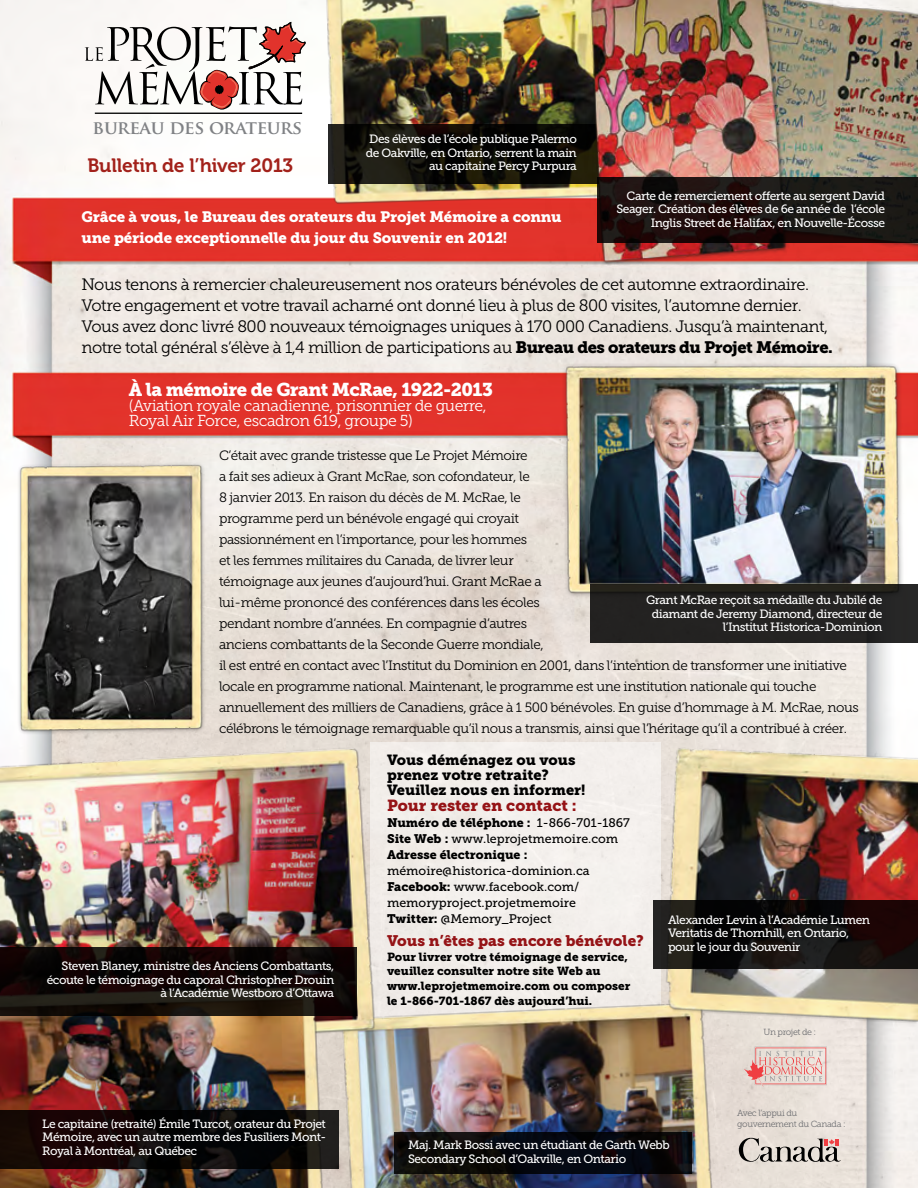
<style>
.page{position:relative;width:918px;height:1188px;background:#fff}
.page>*{position:absolute;margin:0;border:0;box-sizing:border-box;transform-origin:0 0}
.t1{font:19.2px "Museo 700";letter-spacing:-.01em;color:#a2211a}
.t2{font:18.45px "Museo Slab 900";letter-spacing:-.03em;color:#fff}
.t3{font:700 18.3px "Trajan Pro";letter-spacing:-.025em;color:#808285}
.t4{font:16.5px/21px "Museo Slab 300";letter-spacing:-.03em;color:#000}
.t5{font:15.9px/15px "Museo Slab 300";letter-spacing:-.03em;color:#fff}
.t6{font:15.9px "Museo Slab 900";color:#951316}
.t7{font:15.15px "Museo Slab 900";color:#951316}
.t8{font:15px/20.9px "Museo Slab 900";letter-spacing:-.01em;color:#fff}
.t9{font:14.7px/14.7px "Museo Slab 900";color:#000}
.t10{font:13.5px/21px "Museo Slab 300";letter-spacing:-.03em;color:#000}
.t11{font:12.45px/16px "Museo Slab 500";color:#000}
.t12{font:12.45px "Museo Slab 900";color:#000}
.t13{font:12px/13.5px "Museo Slab 500";letter-spacing:-.04em;color:#fff}
.t14{font:11.7px/14.7px "Museo Slab 900";color:#000}
.t15{font:8.85px/10.4px "Museo Slab 300";letter-spacing:-.04em;color:#6d6e71}
.s1{font-family:"Museo Slab 900"}
.s2{font-family:"Museo Slab 500"}
</style>
<div class="page">
<img style="left:0;top:0;width:918px;height:1188px">
<div style="left:370px;top:743px;width:291px;height:342px;background:#f3efeb"></div>
<img style="left:333px;top:992px;width:391px;height:196px">
<img style="left:323px;top:0;width:222px;height:233px">
<svg style="left:329px;top:124px;width:216px;height:60px;background:#110f09"></svg>
<svg style="left:739px;top:1133px;width:102px;height:33px;background:#beb4ae"></svg>
<svg style="left:744px;top:1047px;width:83px;height:39px;background:#e4c0bb"></svg>
<img style="left:3px;top:448px;width:213px;height:283px">
<img style="left:545px;top:0;width:373px;height:302px">
<svg style="left:597px;top:178px;width:321px;height:65px;background:#1b1210"></svg>
<img style="left:0;top:731px;width:389px;height:333px">
<img style="left:639px;top:720px;width:279px;height:314px">
<svg style="left:653px;top:900px;width:265px;height:69px;background:#140f0d"></svg>
<svg style="left:394px;top:1133px;width:298px;height:41px;background:#08090c"></svg>
<img style="left:0;top:1015px;width:333px;height:173px">
<svg style="left:0;top:947px;width:357px;height:68px;background:#120a08"></svg>
<svg style="left:0;top:1110px;width:339px;height:59px;background:#100808"></svg>
<svg style="left:85px;top:22px;width:221px;height:88px"></svg>
<hr style="left:95px;top:113px;width:207px;height:1px;background:#000">
<img style="left:555px;top:353px;width:353px;height:251px">
<div style="left:590px;top:584px;width:328px;height:59px;background:#242321"></div>
<p class="t3" style="left:93px;top:116px;width:211px">BUREAU DES ORATEURS</p>
<p class="t13" style="left:366px;top:132px;width:213px">Des élèves de l’école publique Palermo de Oakville, en Ontario, serrent la main</p>
<p class="t1" style="left:87px;top:155px;width:207px">Bulletin de l’hiver 2013</p>
<p class="t13" style="left:429px;top:159px;width:149px">au capitaine Percy Purpura</p>
<p class="t8" style="left:81px;top:207px;width:482px">Grâce à vous, le Bureau des orateurs du Projet Mémoire a connu une période exceptionnelle du jour du Souvenir en 2012!</p>
<p class="t13" style="left:616px;top:189px;width:270px;text-align:right">Carte de remerciement offerte au sergent David<br>Seager. Création des élèves de 6e année de l’école<br>Inglis Street de Halifax, en Nouvelle-Écosse</p>
<p class="t4" style="left:81px;top:274px;width:753px">Nous tenons à remercier chaleureusement nos orateurs bénévoles de cet automne extraordinaire.<br>Votre engagement et votre travail acharné ont donné lieu à plus de 800 visites, l’automne dernier.<br>Vous avez donc livré 800 nouveaux témoignages uniques à 170 000 Canadiens. Jusqu’à maintenant, notre total général s’élève à 1,4 million de participations au <span class="s1">Bureau des orateurs du Projet Mémoire.</span></p>
<p class="t2" style="left:129px;top:379px;width:366px">À la mémoire de Grant McRae, 1922‑2013</p>
<p class="t5" style="left:129px;top:398px;width:359px">(Aviation royale canadienne, prisonnier de guerre,<br>Royal Air Force, escadron 619, groupe 5)</p>
<p class="t10" style="left:219px;top:445px;width:641px">C’était avec grande tristesse que Le Projet Mémoire<br>a fait ses adieux à Grant McRae, son cofondateur, le<br>8 janvier 2013. En raison du décès de M. McRae, le<br>programme perd un bénévole engagé qui croyait<br>passionnément en l’importance, pour les hommes<br>et les femmes militaires du Canada, de livrer leur<br>témoignage aux jeunes d’aujourd’hui. Grant McRae a<br>lui‑ même prononcé des conférences dans les écoles<br>pendant nombre d’années. En compagnie d’autres<br>anciens combattants de la Seconde Guerre mondiale,<br>il est entré en contact avec l’Institut du Dominion en 2001, dans l’intention de transformer une initiative locale en programme national. Maintenant, le programme est une institution nationale qui touche annuellement des milliers de Canadiens, grâce à 1 500 bénévoles. En guise d’hommage à M. McRae, nous célébrons le témoignage remarquable qu’il nous a transmis, ainsi que l’héritage qu’il a contribué à créer.</p>
<p class="t13" style="left:646px;top:593px;width:238px;text-align:right">Grant McRae reçoit sa médaille du Jubilé de diamant de Jeremy Diamond, directeur de l’Institut Historica-Dominion</p>
<p class="t13" style="left:47px;top:959px;width:289px;text-align:right">Steven Blaney, ministre des Anciens Combattants, écoute le témoignage du caporal Christopher Drouin à l’Académie Westboro d’Ottawa</p>
<p class="t13" style="left:42px;top:1117px;width:286px;text-align:justify">Le capitaine (retraité) Émile Turcot, orateur du Projet Mémoire, avec un autre membre des Fusiliers Mont-Royal à Montréal, au Québec</p>
<p class="t9" style="left:387px;top:753px;width:200px">Vous déménagez ou vous prenez votre retraite?<br>Veuillez nous en informer!</p>
<p class="t6" style="left:387px;top:796px;width:191px">Pour rester en contact :</p>
<p class="t12" style="left:387px;top:815px;width:245px">Numéro de téléphone : <span class="s2">1-866-701-1867</span></p>
<p class="t11" style="left:387px;top:831px;width:233px"><span class="s1">Site Web :</span> www.leprojetmemoire.com<br><span class="s1">Adresse électronique : </span>mémoire@historica-dominion.ca<br><span class="s1">Facebook:</span> www.facebook.com/ memoryproject.projetmemoire</p>
<p class="t11" style="left:387px;top:911px;width:166px"><span class="s1">Twitter:</span> @Memory_Project</p>
<p class="t7" style="left:387px;top:932px;width:258px">Vous n’êtes pas encore bénévole?</p>
<p class="t14" style="left:387px;top:949px;width:245px">Pour livrer votre témoignage de service, veuillez consulter notre site Web au www.leprojetmemoire.com ou composer le 1‑866‑701‑1867 dès aujourd’hui.</p>
<p class="t13" style="left:668px;top:913px;width:204px">Alexander Levin à l’Académie Lumen<br>Veritatis de Thornhill, en Ontario, pour le jour du Souvenir</p>
<p class="t15" style="left:764px;top:1027px;width:54px">Un projet de :</p>
<p class="t15" style="left:737px;top:1108px;width:110px">Avec l’appui du gouvernement du Canada :</p>
<p class="t13" style="left:408px;top:1139px;width:263px">Maj. Mark Bossi avec un étudiant de Garth Webb<br>Secondary School d’Oakville, en Ontario</p>
</div>
